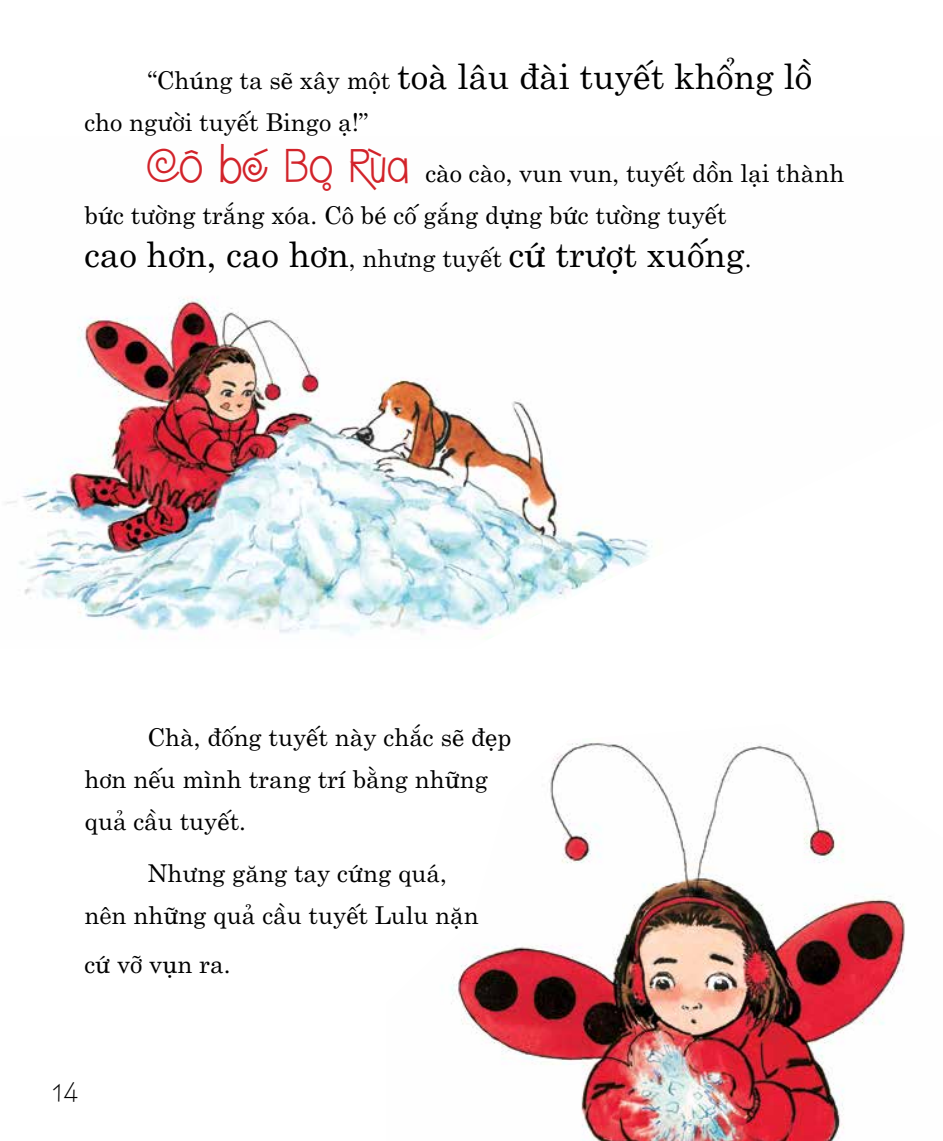
<style>
.page{position:relative;width:943px;height:1141px;background:#fff}
.page>*{position:absolute;margin:0;border:0;box-sizing:border-box;transform-origin:0 0}
.t1{font:35px "UTM Centur";color:#000}
.t2{font:24.5px/42px "UTM Centur";color:#000}
.t3{font:24.5px "UTM Tam Le";color:#000}
.s1{font-size:24.5px}
.s2{font-family:"UTM Tam Le";font-size:42px;color:#d2232a}
</style>
<div class="page">
<img style="left:6px;top:297px;width:647px;height:341px">
<img style="left:451px;top:742px;width:454px;height:399px">
<h1 class="t1" style="left:147px;top:47px;width:666px"><span class="s1">“Chúng ta sẽ xây một</span> toà lâu đài tuyết khổng lồ</h1>
<p class="t2" style="left:147px;top:93px;width:698px;line-height:52px;text-indent:-63px">cho người tuyết Bingo ạ!”<br><span class="s2">Cô bé Bọ Rùa</span> cào cào, vun vun, tuyết dồn lại thành</p>
<p class="t2" style="left:84px;top:192px;width:644px">bức tường trắng xóa. Cô bé cố gắng dựng bức tường tuyết</p>
<h1 class="t1" style="left:84px;top:225px;width:668px">cao hơn, cao hơn<span class="s1">, nhưng tuyết</span> cứ trượt xuống<span class="s1">.</span></h1>
<p class="t2" style="left:84px;top:713px;width:428px;text-indent:63px">Chà, đống tuyết này chắc sẽ đẹp hơn nếu mình trang trí bằng những quả cầu tuyết.</p>
<p class="t2" style="left:84px;top:849px;width:396px;text-indent:63px">Nhưng găng tay cứng quá, nên những quả cầu tuyết Lulu nặn</p>
<p class="t2" style="left:84px;top:940px;width:148px">cứ vỡ vụn ra.</p>
<p class="t3" style="left:52px;top:1081px;width:28px">14</p>
</div>
